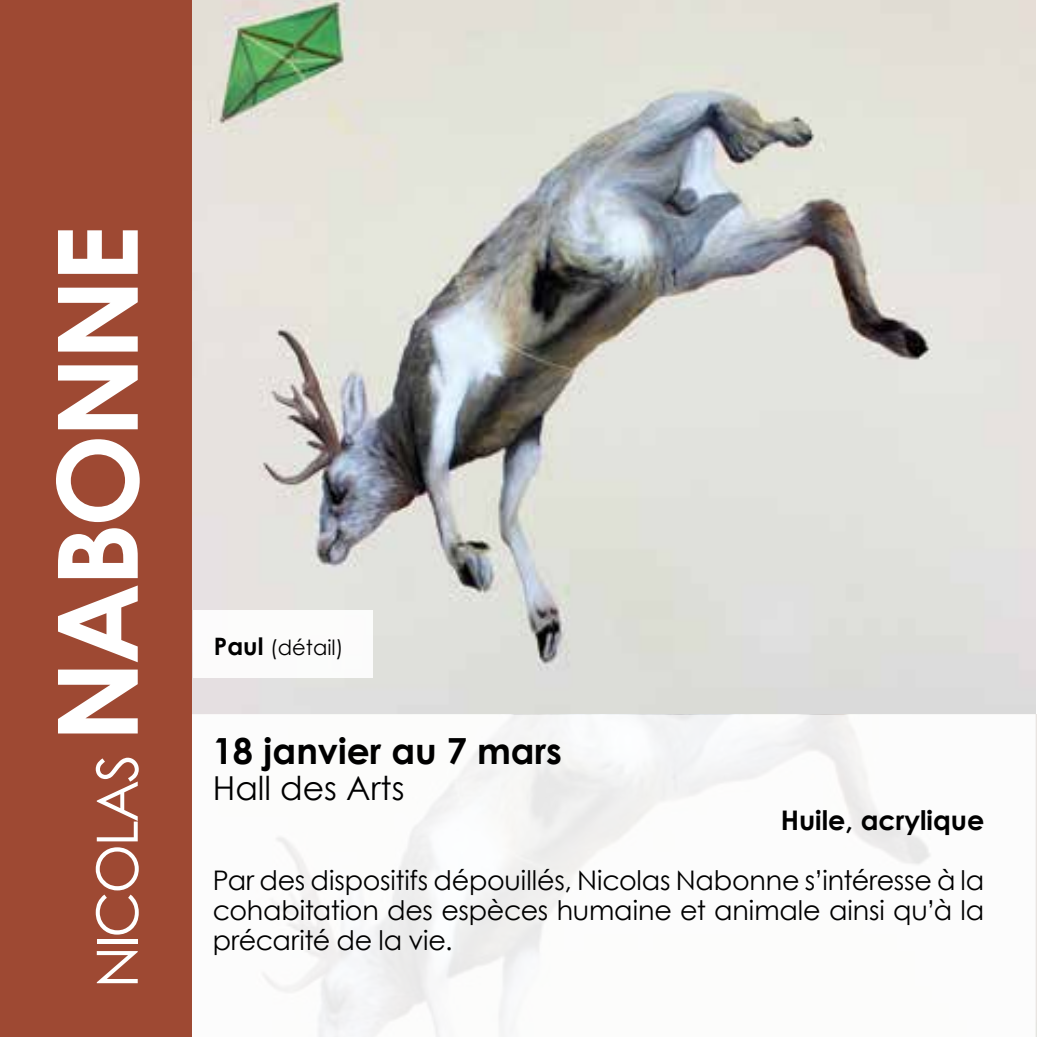
<style>
.page{position:relative;width:1037px;height:1037px;background:#fff}
.page>*{position:absolute;margin:0;border:0;box-sizing:border-box;transform-origin:0 0}
.t1{font:57px "Century Gothic";letter-spacing:-.04em;color:#fff}
.t2{font:700 36px "Century Gothic";color:#000}
.t3{font:33px "Century Gothic";color:#000}
.t4{font:27px/30px "Century Gothic";letter-spacing:-.005em;color:#000;text-align:justify}
.t5{font:700 27px "Century Gothic";color:#000}
.t6{font:21px "Century Gothic";color:#000}
.s1{font-weight:700;font-size:111px}
.s2{font-weight:700;font-size:24px}
</style>
<div class="page">
<img style="left:191px;top:0;width:844px;height:714px">
<div style="left:0;top:0;width:191px;height:1037px;background:#9e4933"></div>
<div style="left:193px;top:611px;width:179px;height:67px;background:#fff"></div>
<h1 class="t1" style="left:82px;top:988px;width:764px;rotate:-90deg">NICOLAS <span class="s1">NABONNE</span></h1>
<p class="t6" style="left:214px;top:634px;width:131px"><span class="s2">Paul</span> (détail)</p>
<h2 class="t2" style="left:213px;top:728px;width:351px">18 janvier au 7 mars</h2>
<p class="t3" style="left:213px;top:768px;width:193px">Hall des Arts</p>
<p class="t5" style="left:781px;top:803px;width:205px">Huile, acrylique</p>
<p class="t4" style="left:213px;top:865px;width:773px">Par des dispositifs dépouillés, Nicolas Nabonne s’intéresse à la cohabitation des espèces humaine et animale ainsi qu’à la précarité de la vie.</p>
</div>
